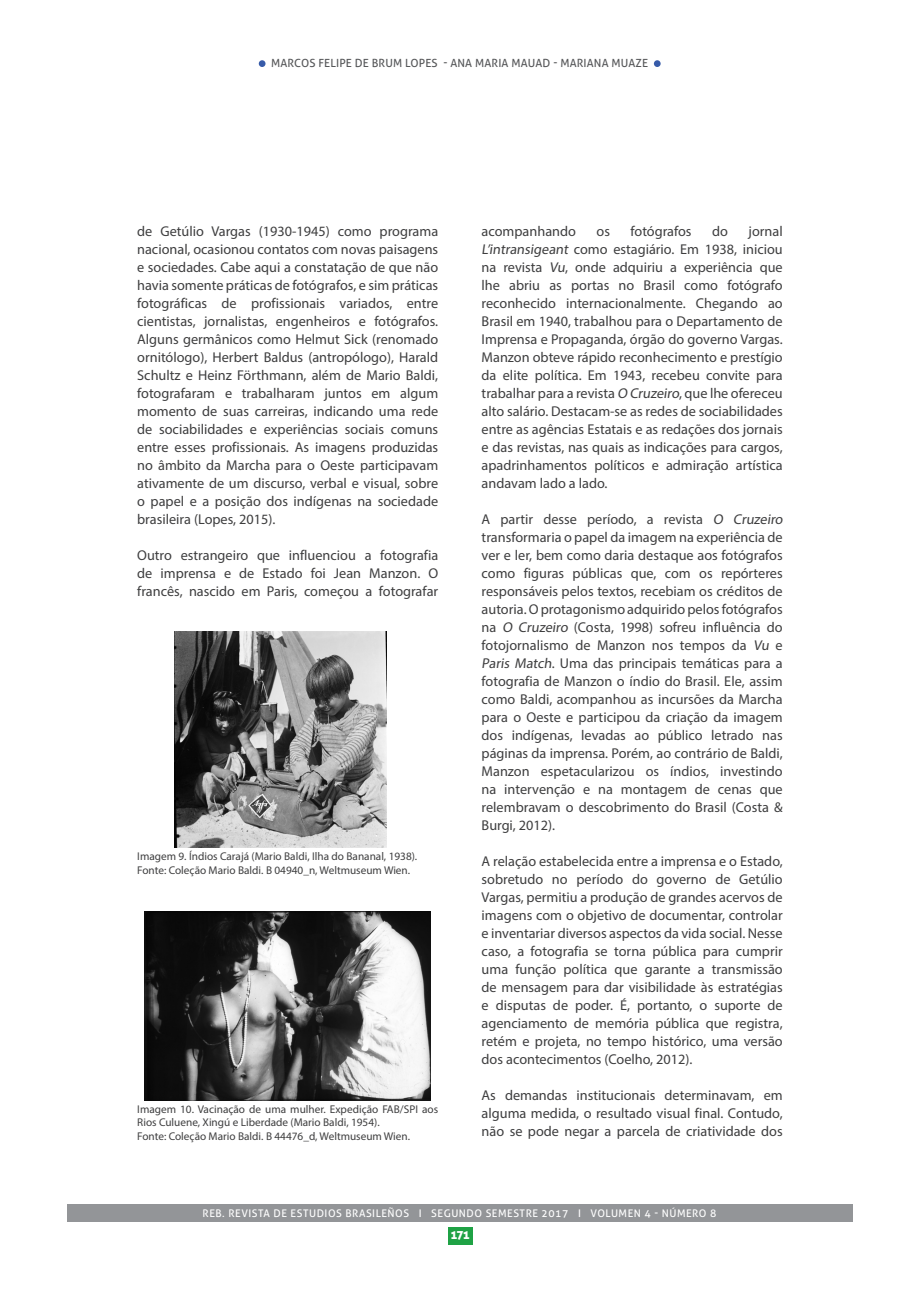
<style>
.page{position:relative;width:919px;height:1289px;background:#fff}
.page>*{position:absolute;margin:0;border:0;box-sizing:border-box;transform-origin:0 0}
.t1{font:14.25px/18px "Myriad Pro";color:#3e3e3f;text-align:justify}
.t2{font:12px "Aller Display";color:#fff}
.t3{font:11.25px/13.5px "Myriad Pro";color:#3e3e3f}
.t4{font:11.25px "Aller";letter-spacing:.01em;color:#57585a}
.t5{font:10.5px "Aller";letter-spacing:.05em;color:#fff}
</style>
<div class="page">
<div style="left:67px;top:1203px;width:785px;height:18px;background:#939598"></div>
<div style="left:448px;top:1226px;width:24px;height:18px;background:#1fa245"></div>
<div style="left:259px;top:60px;width:6px;height:7px;background:#375ba9;border-radius:50%"></div>
<div style="left:653px;top:60px;width:7px;height:7px;background:#375ba9;border-radius:50%"></div>
<img style="left:175px;top:632px;width:212px;height:215px">
<img style="left:144px;top:911px;width:286px;height:189px">
<p class="t4" style="left:271px;top:56px;width:378px">MARCOS FELIPE DE BRUM LOPES - ANA MARIA MAUAD - MARIANA MUAZE</p>
<p class="t1" style="left:137px;top:222px;width:302px">de Getúlio Vargas (1930-1945) como programa nacional, ocasionou contatos com novas paisagens e sociedades. Cabe aqui a constatação de que não havia somente práticas de fotógrafos, e sim práticas fotográficas de profissionais variados, entre cientistas, jornalistas, engenheiros e fotógrafos.<br>Alguns germânicos como Helmut Sick (renomado ornitólogo), Herbert Baldus (antropólogo), Harald Schultz e Heinz Förthmann, além de Mario Baldi, fotografaram e trabalharam juntos em algum momento de suas carreiras, indicando uma rede de sociabilidades e experiências sociais comuns entre esses profissionais. As imagens produzidas no âmbito da Marcha para o Oeste participavam ativamente de um discurso, verbal e visual, sobre o papel e a posição dos indígenas na sociedade brasileira (Lopes, 2015).</p>
<p class="t1" style="left:137px;top:546px;width:302px">Outro estrangeiro que influenciou a fotografia de imprensa e de Estado foi Jean Manzon. O francês, nascido em Paris, começou a fotografar</p>
<p class="t3" style="left:137px;top:849px;width:281px">Imagem 9. Índios Carajá (Mario Baldi, Ilha do Bananal, 1938).</p>
<p class="t3" style="left:137px;top:862px;width:274px">Fonte: Coleção Mario Baldi. B 04940_n, Weltmuseum Wien.</p>
<p class="t3" style="left:137px;top:1102px;width:302px">Imagem 10. Vacinação de uma mulher. Expedição FAB/SPI aos<br>Rios Culuene, Xingú e Liberdade (Mario Baldi, 1954).</p>
<p class="t3" style="left:137px;top:1129px;width:274px">Fonte: Coleção Mario Baldi. B 44476_d, Weltmuseum Wien.</p>
<p class="t1" style="left:481px;top:222px;width:96px">acompanhando</p>
<p class="t1" style="left:596px;top:222px;width:15px">os</p>
<p class="t1" style="left:630px;top:222px;width:63px">fotógrafos</p>
<p class="t1" style="left:712px;top:222px;width:17px">do</p>
<p class="t1" style="left:481px;top:222px;width:302px;text-indent:267px">jornal L’intransigeant como estagiário. Em 1938, iniciou na revista Vu, onde adquiriu a experiência que lhe abriu as portas no Brasil como fotógrafo reconhecido internacionalmente. Chegando ao Brasil em 1940, trabalhou para o Departamento de Imprensa e Propaganda, órgão do governo Vargas.<br>Manzon obteve rápido reconhecimento e prestígio da elite política. Em 1943, recebeu convite para trabalhar para a revista O Cruzeiro, que lhe ofereceu alto salário. Destacam-se as redes de sociabilidades entre as agências Estatais e as redações dos jornais e das revistas, nas quais as indicações para cargos, apadrinhamentos políticos e admiração artística andavam lado a lado.</p>
<p class="t1" style="left:481px;top:510px;width:305px;text-align:left">A partir desse período, a revista O Cruzeiro transformaria o papel da imagem na experiência de ver e ler, bem como daria destaque aos fotógrafos como figuras públicas que, com os repórteres responsáveis pelos textos, recebiam os créditos de autoria. O protagonismo adquirido pelos fotógrafos na O Cruzeiro (Costa, 1998) sofreu influência do fotojornalismo de Manzon nos tempos da Vu e Paris Match. Uma das principais temáticas para a fotografia de Manzon o índio do Brasil. Ele, assim como Baldi, acompanhou as incursões da Marcha para o Oeste e participou da criação da imagem dos indígenas, levadas ao público letrado nas páginas da imprensa. Porém, ao contrário de Baldi, Manzon espetacularizou os índios, investindo na intervenção e na montagem de cenas que relembravam o descobrimento do Brasil (Costa &amp; Burgi, 2012).</p>
<p class="t1" style="left:481px;top:852px;width:302px">A relação estabelecida entre a imprensa e o Estado, sobretudo no período do governo de Getúlio Vargas, permitiu a produção de grandes acervos de imagens com o objetivo de documentar, controlar e inventariar diversos aspectos da vida social. Nesse caso, a fotografia se torna pública para cumprir uma função política que garante a transmissão de mensagem para dar visibilidade às estratégias e disputas de poder. É, portanto, o suporte de agenciamento de memória pública que registra, retém e projeta, no tempo histórico, uma versão dos acontecimentos (Coelho, 2012).</p>
<p class="t1" style="left:481px;top:1086px;width:302px">As demandas institucionais determinavam, em alguma medida, o resultado visual final. Contudo, não se pode negar a parcela de criatividade dos</p>
<p class="t5" style="left:202px;top:1206px;width:515px">REB. REVISTA DE ESTUDIOS BRASILEÑOS I SEGUNDO SEMESTRE 2017 I VOLUMEN 4 - NÚMERO 8</p>
<p class="t2" style="left:450px;top:1227px;width:20px">171</p>
</div>
